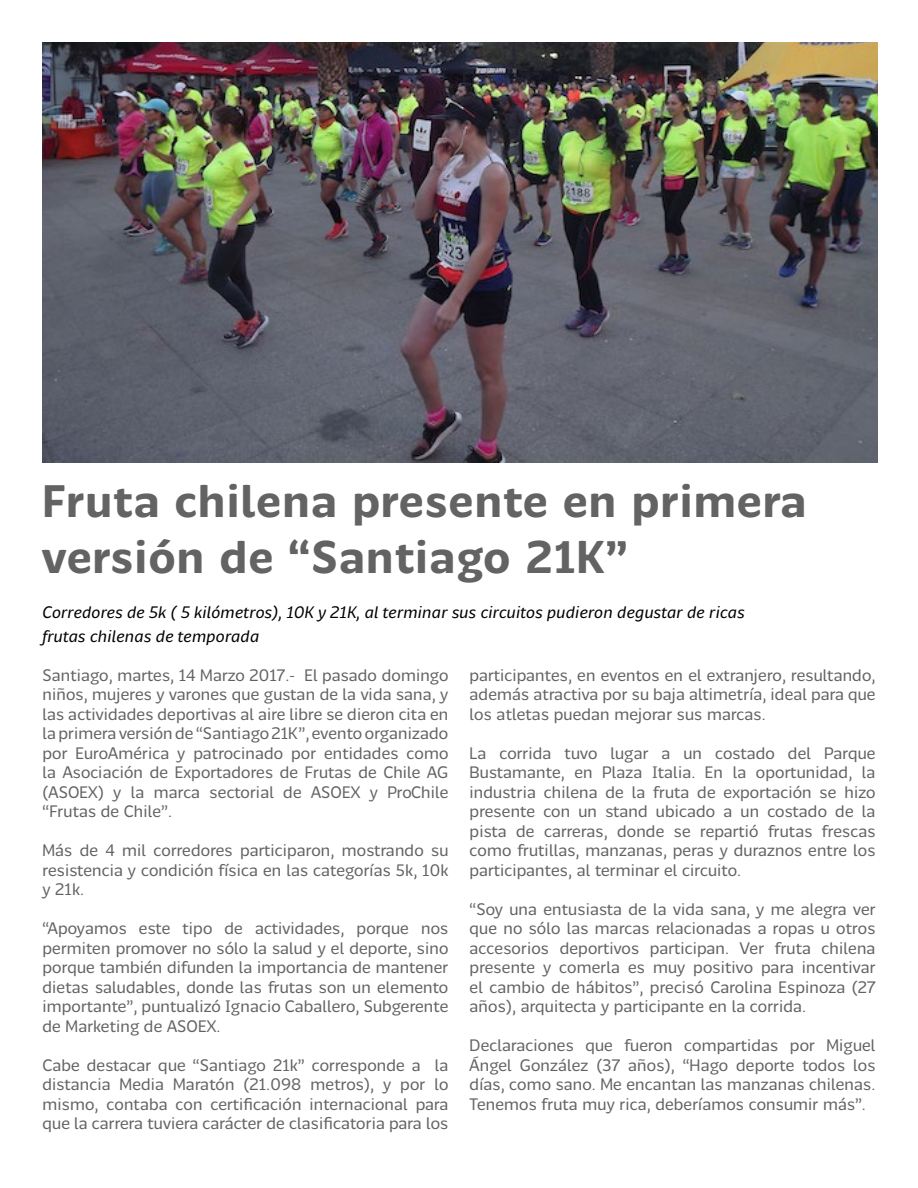
<style>
.page{position:relative;width:918px;height:1188px;background:#fff}
.page>*{position:absolute;margin:0;border:0;box-sizing:border-box;transform-origin:0 0}
.t1{font:700 45px/55.5px "Chilena";letter-spacing:.03em;color:#646363}
.t2{font:16.5px/19.5px "Chilena";letter-spacing:.01em;color:#646363;text-align:justify}
.t3{font:italic 16.5px/24px "Chilena";letter-spacing:.02em;color:#000}
</style>
<div class="page">
<img style="left:43px;top:43px;width:834px;height:419px">
<h1 class="t1" style="left:43px;top:471px;width:765px">Fruta chilena presente en primera versión de “Santiago 21K”</h1>
<p class="t3" style="left:43px;top:599px;width:704px">Corredores de 5k ( 5 kilómetros), 10K y 21K, al terminar sus circuitos pudieron degustar de ricas frutas chilenas de temporada</p>
<p class="t2" style="left:470px;top:664px;width:407px">participantes, en eventos en el extranjero, resultando, además atractiva por su baja altimetría, ideal para que los atletas puedan mejorar sus marcas.</p>
<p class="t2" style="left:470px;top:742px;width:407px">La corrida tuvo lugar a un costado del Parque Bustamante, en Plaza Italia. En la oportunidad, la industria chilena de la fruta de exportación se hizo presente con un stand ubicado a un costado de la pista de carreras, donde se repartió frutas frescas como frutillas, manzanas, peras y duraznos entre los participantes, al terminar el circuito.</p>
<p class="t2" style="left:470px;top:898px;width:407px">“Soy una entusiasta de la vida sana, y me alegra ver que no sólo las marcas relacionadas a ropas u otros accesorios deportivos participan. Ver fruta chilena presente y comerla es muy positivo para incentivar el cambio de hábitos”, precisó Carolina Espinoza (27 años), arquitecta y participante en la corrida.</p>
<p class="t2" style="left:470px;top:1035px;width:407px">Declaraciones que fueron compartidas por Miguel Ángel González (37 años), “Hago deporte todos los días, como sano. Me encantan las manzanas chilenas.<br>Tenemos fruta muy rica, deberíamos consumir más”.</p>
<p class="t2" style="left:43px;top:664px;width:407px">Santiago, martes, 14 Marzo 2017.- El pasado domingo niños, mujeres y varones que gustan de la vida sana, y las actividades deportivas al aire libre se dieron cita en la primera versión de “Santiago 21K”, evento organizado por EuroAmérica y patrocinado por entidades como la Asociación de Exportadores de Frutas de Chile AG (ASOEX) y la marca sectorial de ASOEX y ProChile “Frutas de Chile”.</p>
<p class="t2" style="left:43px;top:840px;width:407px">Más de 4 mil corredores participaron, mostrando su resistencia y condición física en las categorías 5k, 10k y 21k.</p>
<p class="t2" style="left:43px;top:918px;width:407px">“Apoyamos este tipo de actividades, porque nos permiten promover no sólo la salud y el deporte, sino porque también difunden la importancia de mantener dietas saludables, donde las frutas son un elemento importante”, puntualizó Ignacio Caballero, Subgerente de Marketing de ASOEX.</p>
<p class="t2" style="left:43px;top:1054px;width:407px">Cabe destacar que “Santiago 21k” corresponde a la distancia Media Maratón (21.098 metros), y por lo mismo, contaba con certificación internacional para que la carrera tuviera carácter de clasificatoria para los</p>
</div>
